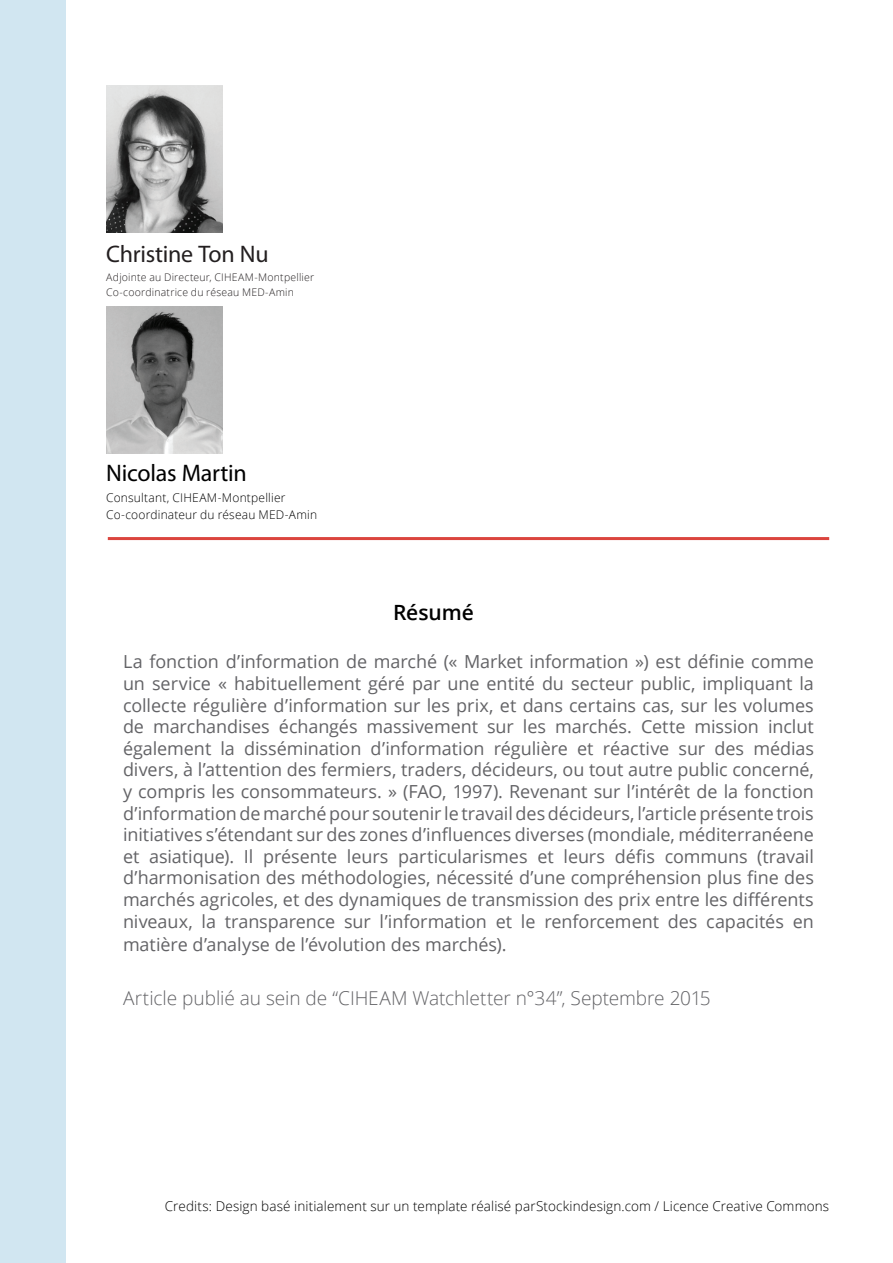
<style>
.page{position:relative;width:893px;height:1263px;background:#fff}
.page>*{position:absolute;margin:0;border:0;box-sizing:border-box;transform-origin:0 0}
.t1{font:24px "Myriad Pro";letter-spacing:-.01em;color:#231f20}
.t2{font:24px "Myriad Pro";letter-spacing:-.01em;color:#000}
.t3{font:600 21px "Open Sans";letter-spacing:-.005em;color:#000}
.t4{font:300 19.05px "Open Sans";letter-spacing:-.005em;color:#636366}
.t5{font:18px/21.8px "Open Sans";letter-spacing:-.005em;color:#636366;text-align:justify}
.t6{font:300 13.5px "Open Sans";letter-spacing:.01em;color:#000}
.t7{font:300 12px/17.4px "Open Sans";letter-spacing:.015em;color:#000}
.t8{font:300 10.5px/15.6px "Open Sans";letter-spacing:.02em;color:#231f20}
.s1{color:#fff}
</style>
<div class="page">
<img style="left:106px;top:306px;width:116px;height:147px">
<div style="left:108px;top:537px;width:721px;height:3px;border:2px solid #db453e"></div>
<img style="left:106px;top:86px;width:116px;height:146px">
<div style="left:0;top:1px;width:66px;height:1262px;background:#d1e6f1"></div>
<h1 class="t1" style="left:106px;top:239px;width:164px">Christine Ton Nu</h1>
<p class="t8" style="left:106px;top:269px;width:209px">Adjointe au Directeur, CIHEAM-Montpellier<br>Co-coordinatrice du réseau MED-Amin<span class="s1">n</span></p>
<h1 class="t2" style="left:106px;top:458px;width:142px">Nicolas Martin</h1>
<p class="t7" style="left:106px;top:488px;width:212px">Consultant, CIHEAM-Montpellier<br>Co-coordinateur du réseau MED-Amin</p>
<p class="t3" style="left:393px;top:598px;width:82px">Résumé</p>
<p class="t5" style="left:123px;top:651px;width:692px">La fonction d’information de marché (« Market information ») est définie comme un service « habituellement géré par une entité du secteur public, impliquant la collecte régulière d’information sur les prix, et dans certains cas, sur les volumes de marchandises échangés massivement sur les marchés. Cette mission inclut également la dissémination d’information régulière et réactive sur des médias divers, à l’attention des fermiers, traders, décideurs, ou tout autre public concerné, y compris les consommateurs. » (FAO, 1997). Revenant sur l’intérêt de la fonction d’information de marché pour soutenir le travail des décideurs, l’article présente trois initiatives s’étendant sur des zones d’influences diverses (mondiale, méditerranéene et asiatique). Il présente leurs particularismes et leurs défis communs (travail d’harmonisation des méthodologies, nécessité d’une compréhension plus fine des marchés agricoles, et des dynamiques de transmission des prix entre les différents niveaux, la transparence sur l’information et le renforcement des capacités en matière d’analyse de l’évolution des marchés).</p>
<p class="t4" style="left:123px;top:985px;width:589px">Article publié au sein de “CIHEAM Watchletter n°34”, Septembre 2015</p>
<p class="t6" style="left:165px;top:1197px;width:666px">Credits: Design basé initialement sur un template réalisé parStockindesign.com / Licence Creative Commons</p>
</div>
